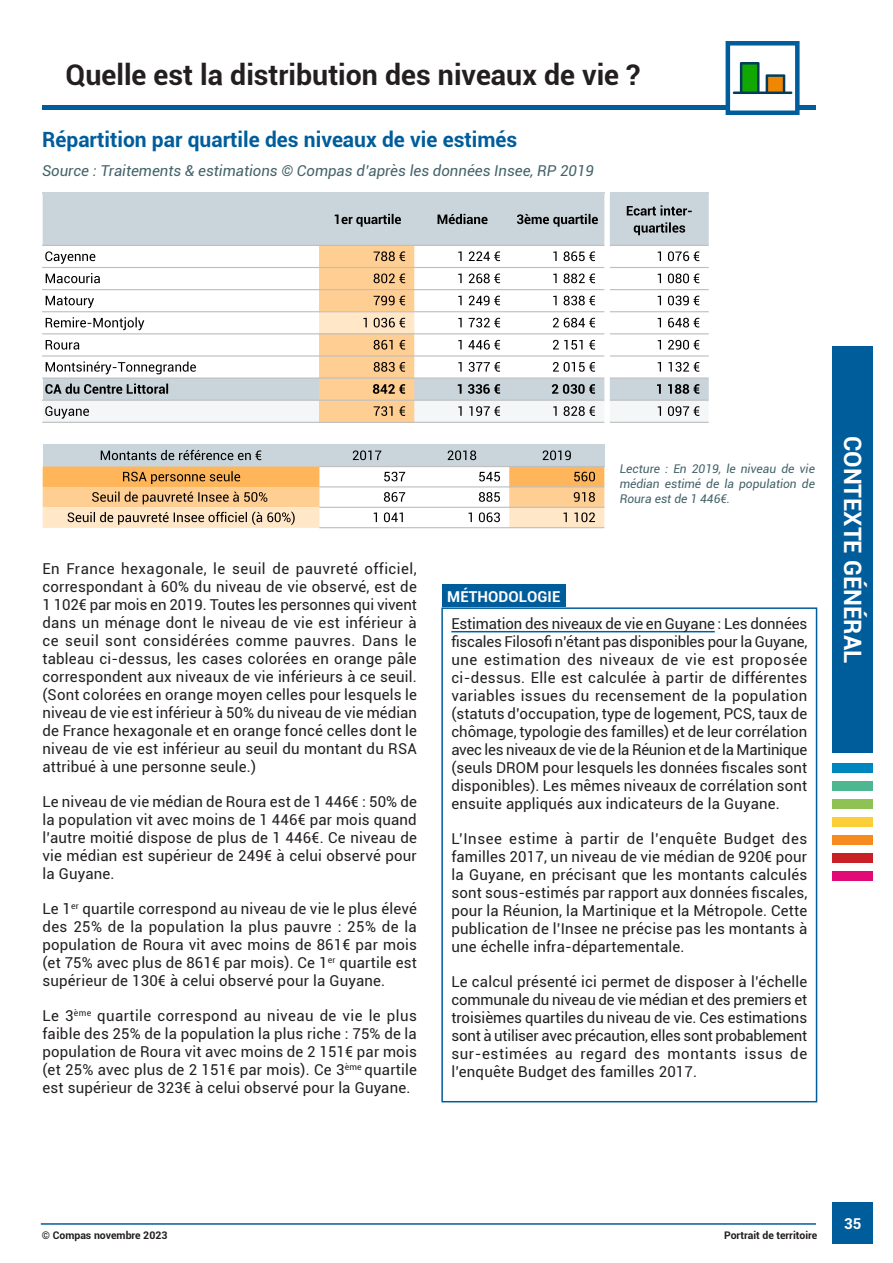
<style>
.page{position:relative;width:893px;height:1263px;background:#fff}
.page>*{position:absolute;margin:0;border:0;box-sizing:border-box;transform-origin:0 0}
.TITRE_QUESTIONEMENT{font:700 28.5px "Roboto";color:#231f20}
.t1{font:700 24px "Roboto";color:#fff}
.TITRE_INDICATEUR{font:700 21px "Roboto";color:#005d9c}
.TEXTE{font:15px/18px "Roboto";letter-spacing:.015em;color:#231f20;text-align:justify}
.SOURCE{font:italic 15px "Roboto";color:#44636a}
.t2{font:700 15px "Roboto";letter-spacing:.005em;color:#fff}
.CLE_DE_LECTURE{font:italic 12px/15px "Roboto";color:#44636a;text-align:justify}
.t3{font:700 10.5px "Roboto";color:#231f20}
</style>
<div class="page">
<div style="left:833px;top:347px;width:41px;height:405px;background:#005d9c"></div>
<div style="left:43px;top:105px;width:773px;height:5px;background:#005d9c"></div>
<div style="left:726px;top:41px;width:74px;height:74px;background:#fff;border:4px solid #005d9c"></div>
<div style="left:832px;top:1203px;width:41px;height:41px;background:#005d9c"></div>
<div style="left:833px;top:853px;width:41px;height:9px;background:#c82026"></div>
<div style="left:833px;top:799px;width:41px;height:10px;background:#8fc254"></div>
<div style="left:833px;top:781px;width:41px;height:9px;background:#4eb691"></div>
<div style="left:833px;top:835px;width:41px;height:9px;background:#f68b1f"></div>
<div style="left:833px;top:763px;width:41px;height:9px;background:#0086be"></div>
<div style="left:833px;top:872px;width:41px;height:9px;background:#e20a77"></div>
<div style="left:833px;top:817px;width:41px;height:9px;background:#fcce38"></div>
<hr style="left:733px;top:92px;width:59px;height:2px;background:#013d5b">
<svg style="left:740px;top:62px;width:19px;height:30px"></svg>
<svg style="left:766px;top:74px;width:19px;height:18px"></svg>
<div style="left:43px;top:444px;width:561px;height:23px;background:#cad5db"></div>
<svg style="left:43px;top:194px;width:666px;height:228px"></svg>
<svg style="left:101px;top:450px;width:470px;height:10px"></svg>
<svg style="left:43px;top:466px;width:561px;height:62px"></svg>
<hr style="left:42px;top:193px;width:562px;height:1px;background:#cad5db">
<hr style="left:42px;top:245px;width:562px;height:1px;background:#bfbfbf">
<hr style="left:42px;top:267px;width:562px;height:1px;background:#bfbfbf">
<hr style="left:42px;top:289px;width:562px;height:1px;background:#bfbfbf">
<hr style="left:42px;top:311px;width:562px;height:1px;background:#bfbfbf">
<hr style="left:42px;top:333px;width:562px;height:1px;background:#bfbfbf">
<hr style="left:42px;top:355px;width:562px;height:2px;background:#bfbfbf">
<hr style="left:42px;top:377px;width:562px;height:2px;background:#bfbfbf">
<hr style="left:42px;top:400px;width:562px;height:1px;background:#bfbfbf">
<hr style="left:42px;top:422px;width:562px;height:1px;background:#bfbfbf">
<hr style="left:610px;top:193px;width:99px;height:1px;background:#cad5db">
<hr style="left:610px;top:245px;width:99px;height:1px;background:#bfbfbf">
<hr style="left:610px;top:267px;width:99px;height:1px;background:#bfbfbf">
<hr style="left:610px;top:289px;width:99px;height:1px;background:#bfbfbf">
<hr style="left:610px;top:311px;width:99px;height:1px;background:#bfbfbf">
<hr style="left:610px;top:333px;width:99px;height:1px;background:#bfbfbf">
<hr style="left:610px;top:355px;width:99px;height:2px;background:#bfbfbf">
<hr style="left:610px;top:377px;width:99px;height:2px;background:#bfbfbf">
<hr style="left:610px;top:400px;width:99px;height:1px;background:#bfbfbf">
<hr style="left:610px;top:422px;width:99px;height:1px;background:#bfbfbf">
<hr style="left:319px;top:466px;width:285px;height:1px;background:#bfbfbf">
<hr style="left:319px;top:486px;width:285px;height:1px;background:#bfbfbf">
<hr style="left:319px;top:507px;width:285px;height:1px;background:#bfbfbf">
<hr style="left:319px;top:527px;width:285px;height:1px;background:#bfbfbf">
<hr style="left:451px;top:631px;width:264px;height:1px;background:#005d9c">
<div style="left:441px;top:607px;width:376px;height:495px;border:2px solid #005d9c"></div>
<div style="left:442px;top:584px;width:123px;height:23px;background:#005d9c"></div>
<hr style="left:41px;top:1223px;width:775px;height:2px;background:#005d9c">
<div style="left:873px;top:0;width:20px;height:1263px;background:#fff"></div>
<p class="TITRE_QUESTIONEMENT" style="left:65px;top:55px;width:577px">Quelle est la distribution des niveaux de vie ?</p>
<p class="TITRE_INDICATEUR" style="left:42px;top:125px;width:477px">Répartition par quartile des niveaux de vie estimés</p>
<p class="SOURCE" style="left:42px;top:160px;width:553px">Source : Traitements &amp; estimations © Compas d’après les données Insee, RP 2019</p>
<p class="TEXTE" style="left:42px;top:559px;width:376px">En France hexagonale, le seuil de pauvreté officiel, correspondant à 60% du niveau de vie observé, est de 1 102€ par mois en 2019. Toutes les personnes qui vivent dans un ménage dont le niveau de vie est inférieur à ce seuil sont considérées comme pauvres. Dans le tableau ci-dessus, les cases colorées en orange pâle correspondent aux niveaux de vie inférieurs à ce seuil. (Sont colorées en orange moyen celles pour lesquels le niveau de vie est inférieur à 50% du niveau de vie médian de France hexagonale et en orange foncé celles dont le niveau de vie est inférieur au seuil du montant du RSA attribué à une personne seule.)</p>
<p class="TEXTE" style="left:42px;top:792px;width:376px">Le niveau de vie médian de Roura est de 1 446€ : 50% de la population vit avec moins de 1 446€ par mois quand l’autre moitié dispose de plus de 1 446€. Ce niveau de vie médian est supérieur de 249€ à celui observé pour la Guyane.</p>
<p class="TEXTE" style="left:42px;top:899px;width:376px">Le 1<sup>er</sup> quartile correspond au niveau de vie le plus élevé des 25% de la population la plus pauvre : 25% de la population de Roura vit avec moins de 861€ par mois (et 75% avec plus de 861€ par mois). Ce 1<sup>er</sup> quartile est supérieur de 130€ à celui observé pour la Guyane.</p>
<p class="TEXTE" style="left:42px;top:1006px;width:376px">Le 3<sup>ème</sup> quartile correspond au niveau de vie le plus faible des 25% de la population la plus riche : 75% de la population de Roura vit avec moins de 2 151€ par mois (et 25% avec plus de 2 151€ par mois). Ce 3<sup>ème</sup> quartile est supérieur de 323€ à celui observé pour la Guyane.</p>
<p class="t2" style="left:447px;top:586px;width:115px">MÉTHODOLOGIE</p>
<p class="CLE_DE_LECTURE" style="left:620px;top:460px;width:197px">Lecture : En 2019, le niveau de vie médian estimé de la population de Roura est de 1 446€.</p>
<p class="TEXTE" style="left:451px;top:614px;width:357px">Estimation des niveaux de vie en Guyane : Les données fiscales Filosofi n’étant pas disponibles pour la Guyane, une estimation des niveaux de vie est proposée ci-dessus. Elle est calculée à partir de différentes variables issues du recensement de la population (statuts d’occupation, type de logement, PCS, taux de chômage, typologie des familles) et de leur corrélation avec les niveaux de vie de la Réunion et de la Martinique (seuls DROM pour lesquels les données fiscales sont disponibles). Les mêmes niveaux de corrélation sont ensuite appliqués aux indicateurs de la Guyane.</p>
<p class="TEXTE" style="left:451px;top:829px;width:357px">L’Insee estime à partir de l’enquête Budget des familles 2017, un niveau de vie médian de 920€ pour la Guyane, en précisant que les montants calculés sont sous-estimés par rapport aux données fiscales, pour la Réunion, la Martinique et la Métropole. Cette publication de l’Insee ne précise pas les montants à une échelle infra-départementale.</p>
<p class="TEXTE" style="left:451px;top:972px;width:357px">Le calcul présenté ici permet de disposer à l’échelle communale du niveau de vie médian et des premiers et troisièmes quartiles du niveau de vie. Ces estimations sont à utiliser avec précaution, elles sont probablement sur-estimées au regard des montants issus de l’enquête Budget des familles 2017.</p>
<h2 class="t1" style="left:870px;top:436px;width:229px;rotate:90deg">CONTEXTE GÉNÉRAL</h2>
<p class="t3" style="left:42px;top:1228px;width:127px">© Compas novembre 2023</p>
<p class="t3" style="left:724px;top:1228px;width:95px">Portrait de territoire</p>
<p class="t2" style="left:844px;top:1213px;width:19px">35</p>
</div>
